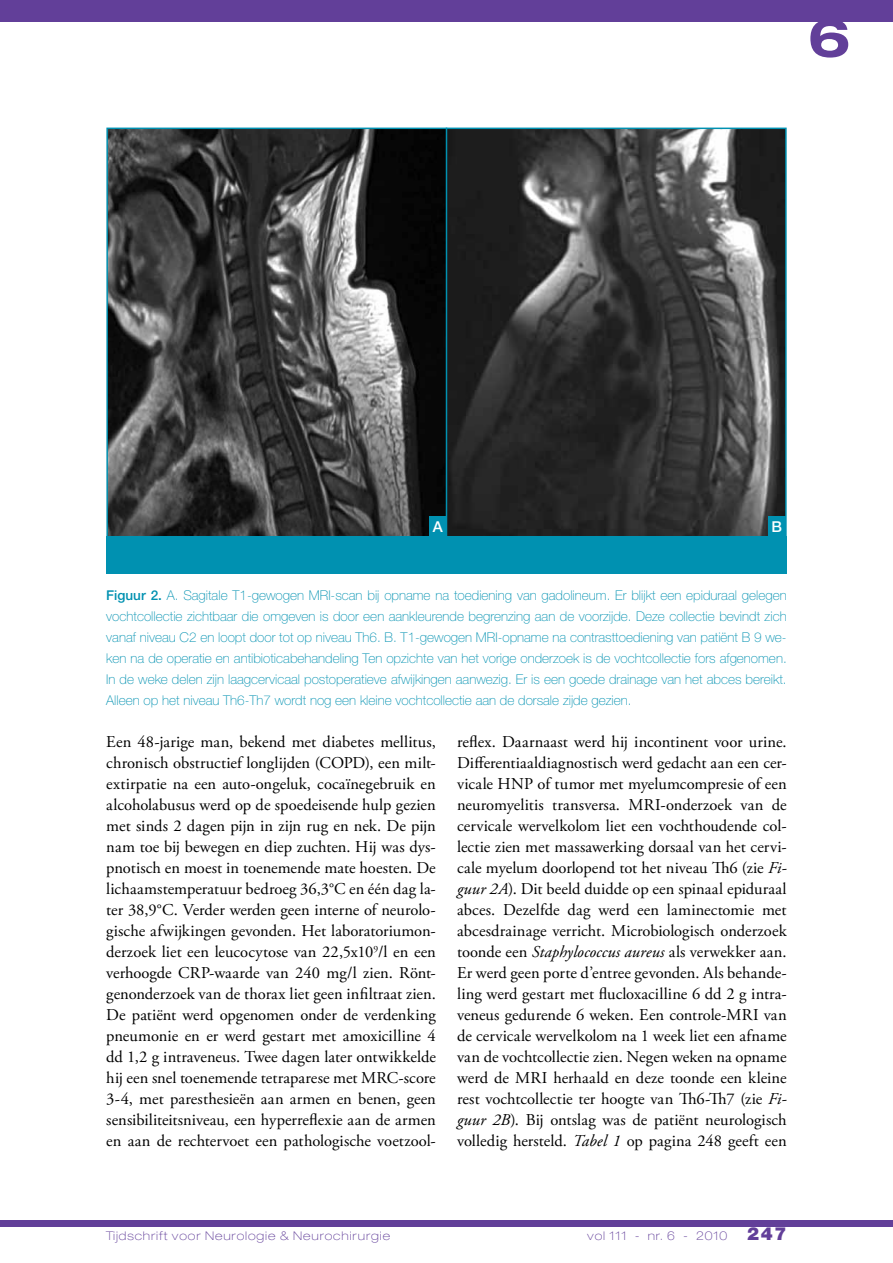
<style>
.page{position:relative;width:893px;height:1263px;background:#fff}
.page>*{position:absolute;margin:0;border:0;box-sizing:border-box;transform-origin:0 0}
.t1{font:700 expanded 52.5px "Helvetica Neue LT Std";color:#623f99}
.t2{font:16.5px/21px "Adobe Garamond Pro";color:#000;text-align:justify}
.t3{font:500 15px "Helvetica Neue LT Std";color:#fff}
.t4{font:100 13.5px/21px "Helvetica Neue LT Std";color:#0091b1;text-align:justify}
.t5{font:100 expanded 12px "Helvetica Neue LT Std";letter-spacing:.075em;color:#623f99}
.s1{font-weight:500}
.s2{font-style:italic}
.s3{font-weight:900;font-stretch:normal;font-size:18px}
</style>
<div class="page">
<div style="left:0;top:1220px;width:893px;height:7px;background:#623f99"></div>
<div style="left:0;top:0;width:893px;height:21px;background:#623f99"></div>
<img style="left:109px;top:131px;width:335px;height:405px">
<div style="left:106px;top:128px;width:341px;height:430px;border:2px solid #0091b1"></div>
<img style="left:449px;top:131px;width:335px;height:405px">
<div style="left:446px;top:128px;width:341px;height:430px;border:2px solid #0091b1"></div>
<div style="left:106px;top:536px;width:681px;height:37px;background:#0091b1"></div>
<div style="left:429px;top:516px;width:18px;height:21px;background:#0091b1"></div>
<div style="left:768px;top:516px;width:17px;height:21px;background:#0091b1"></div>
<hr style="left:446px;top:128px;width:1px;height:430px;background:#0091b1">
<h1 class="t1" style="left:808px;top:5px;width:44px">6</h1>
<p class="t3" style="left:433px;top:517px;width:12px">A</p>
<p class="t3" style="left:771px;top:517px;width:12px">B</p>
<p class="t4" style="left:106px;top:585px;width:682px"><span class="s1">Figuur 2.</span> A. Sagitale T1-gewogen MRI-scan bij opname na toediening van gadolineum. Er blijkt een epiduraal gelegen vochtcollectie zichtbaar die omgeven is door een aankleurende begrenzing aan de voorzijde. Deze collectie bevindt zich vanaf niveau C2 en loopt door tot op niveau Th6. B. T1-gewogen MRI-opname na contrasttoediening van patiënt B 9 we&shy;ken na de operatie en antibioticabehandeling Ten opzichte van het vorige onderzoek is de vochtcollectie fors afgenomen.<br>In de weke delen zijn laagcervicaal postoperatieve afwijkingen aanwezig. Er is een goede drainage van het abces bereikt.<br>Alleen op het niveau Th6-Th7 wordt nog een kleine vochtcollectie aan de dorsale zijde gezien.</p>
<p class="t2" style="left:106px;top:732px;width:331px">Een 48-jarige man, bekend met diabetes mellitus, chronisch obstructief longlijden (COPD), een milt&shy;extirpatie na een auto-ongeluk, cocaïnegebruik en alcoholabusus werd op de spoedeisende hulp gezien met sinds 2 dagen pijn in zijn rug en nek. De pijn nam toe bij bewegen en diep zuchten. Hij was dys&shy;pnotisch en moest in toenemende mate hoesten. De lichaamstemperatuur bedroeg 36,3°C en één dag la&shy;ter 38,9°C. Verder werden geen interne of neurolo&shy;gische afwijkingen gevonden. Het laboratoriumon&shy;derzoek liet een leucocytose van 22,5x10<sup>9</sup>/l en een verhoogde CRP-waarde van 240 mg/l zien. Rönt&shy;genonderzoek van de thorax liet geen infiltraat zien.<br>De patiënt werd opgenomen onder de verdenking pneumonie en er werd gestart met amoxicilline 4 dd 1,2 g intraveneus. Twee dagen later ontwikkelde hij een snel toenemende tetraparese met MRC-score 3-4, met paresthesieën aan armen en benen, geen sensibiliteitsniveau, een hyperreflexie aan de armen en aan de rechtervoet een pathologische voetzool-</p>
<p class="t2" style="left:457px;top:732px;width:331px">reflex. Daarnaast werd hij incontinent voor urine.<br>Differentiaaldiagnostisch werd gedacht aan een cer&shy;vicale HNP of tumor met myelumcompresie of een neuromyelitis transversa. MRI-onderzoek van de cervicale wervelkolom liet een vochthoudende col&shy;lectie zien met massawerking dorsaal van het cervi&shy;cale myelum doorlopend tot het niveau Th6 (zie <span class="s2">Fi&shy;guur 2A</span>). Dit beeld duidde op een spinaal epiduraal abces. Dezelfde dag werd een laminectomie met abcesdrainage verricht. Microbiologisch onderzoek toonde een <span class="s2">Staphylococcus aureus</span> als verwekker aan.<br>Er werd geen porte d’entree gevonden. Als behande&shy;ling werd gestart met flucloxacilline 6 dd 2 g intra&shy;veneus gedurende 6 weken. Een controle-MRI van de cervicale wervelkolom na 1 week liet een afname van de vochtcollectie zien. Negen weken na opname werd de MRI herhaald en deze toonde een kleine rest vochtcollectie ter hoogte van Th6-Th7 (zie <span class="s2">Fi&shy;guur 2B</span>). Bij ontslag was de patiënt neurologisch volledig hersteld. <span class="s2">Tabel 1</span> op pagina 248 geeft een</p>
<p class="t5" style="left:106px;top:1228px;width:285px">Tijdschrift voor Neurologie &amp; Neurochirurgie</p>
<p class="t5" style="left:587px;top:1228px;width:201px">vol 111 - nr. 6 - 2010 <span class="s3">247</span></p>
</div>
